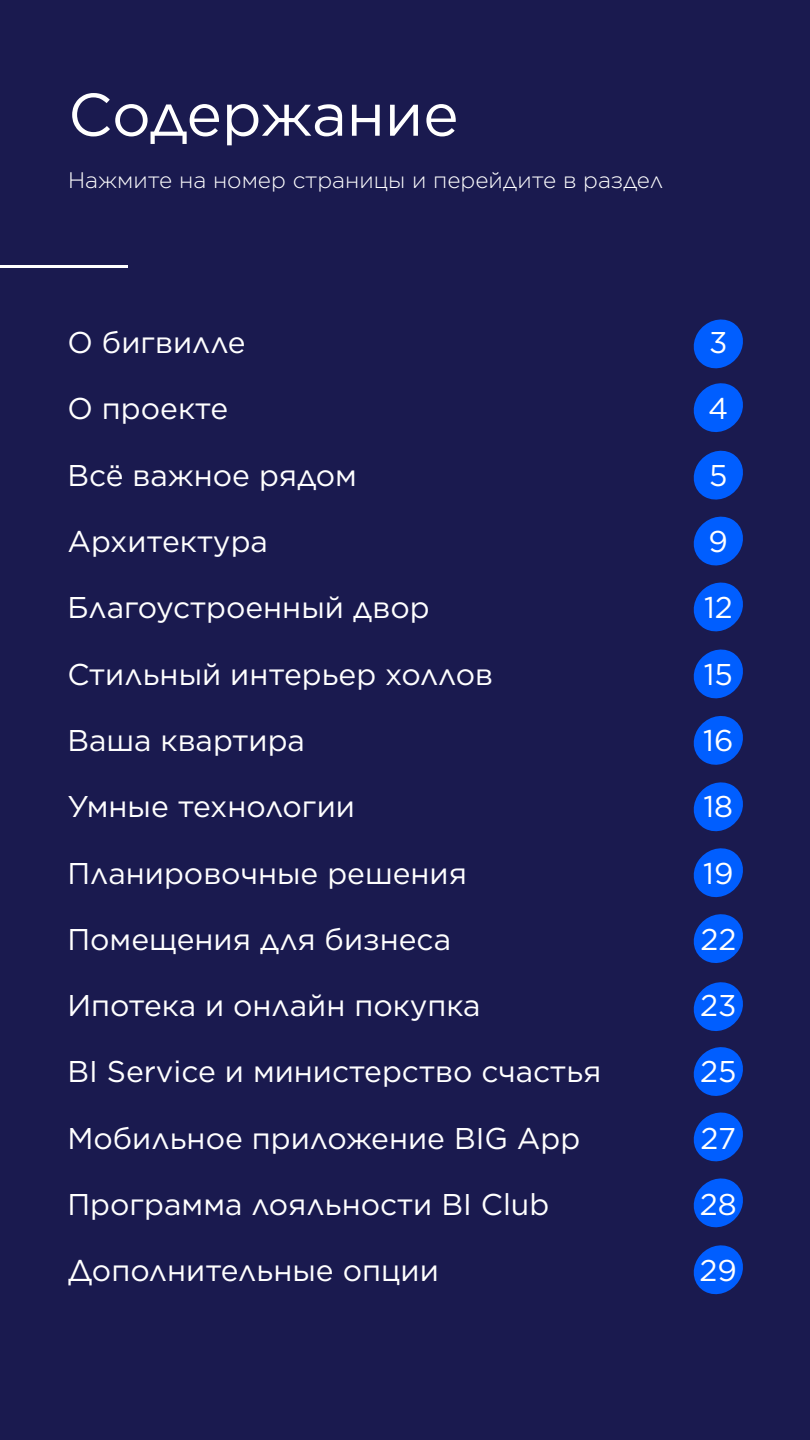
<style>
.page{position:relative;width:810px;height:1440px;background:#1a1a4f}
.page>*{position:absolute;margin:0;border:0;box-sizing:border-box;transform-origin:0 0}
.t1{font:60px "Gotham";letter-spacing:-.01em;color:#fff}
.t2{font:30px "Gotham";color:#fff}
.t3{font:300 22.5px "Gotham";color:#fff}
</style>
<div class="page">
<svg style="left:693px;top:319px;width:50px;height:50px"></svg>
<svg style="left:693px;top:582px;width:50px;height:50px"></svg>
<svg style="left:693px;top:848px;width:50px;height:50px"></svg>
<svg style="left:693px;top:450px;width:50px;height:50px"></svg>
<svg style="left:693px;top:716px;width:50px;height:49px"></svg>
<svg style="left:693px;top:383px;width:50px;height:49px"></svg>
<svg style="left:693px;top:649px;width:50px;height:50px"></svg>
<svg style="left:693px;top:914px;width:50px;height:49px"></svg>
<svg style="left:693px;top:982px;width:50px;height:49px"></svg>
<svg style="left:693px;top:1047px;width:50px;height:49px"></svg>
<svg style="left:693px;top:1112px;width:50px;height:50px"></svg>
<svg style="left:693px;top:1178px;width:50px;height:50px"></svg>
<svg style="left:693px;top:1245px;width:50px;height:50px"></svg>
<svg style="left:693px;top:516px;width:50px;height:50px"></svg>
<svg style="left:693px;top:782px;width:50px;height:50px"></svg>
<hr style="left:0;top:265px;width:128px;height:3px;background:#fff">
<h1 class="t1" style="left:68px;top:76px;width:392px">Cодержание</h1>
<p class="t3" style="left:68px;top:166px;width:597px">Нажмите на номер страницы и перейдите в раздел</p>
<p class="t2" style="left:67px;top:323px;width:180px">О бигвилле</p>
<p class="t2" style="left:709px;top:323px;width:20px">3</p>
<p class="t2" style="left:67px;top:390px;width:162px">О проекте</p>
<p class="t2" style="left:708px;top:390px;width:22px">4</p>
<p class="t2" style="left:67px;top:456px;width:291px">Всё важное рядом</p>
<p class="t2" style="left:709px;top:456px;width:20px">5</p>
<p class="t2" style="left:67px;top:522px;width:202px">Архитектура</p>
<p class="t2" style="left:67px;top:589px;width:364px">Благоустроенный двор</p>
<p class="t2" style="left:67px;top:655px;width:427px">Стильный интерьер холлов</p>
<p class="t2" style="left:709px;top:522px;width:21px">9</p>
<p class="t2" style="left:704px;top:589px;width:30px">12</p>
<p class="t2" style="left:704px;top:655px;width:31px">15</p>
<p class="t2" style="left:67px;top:721px;width:239px">Ваша квартира</p>
<p class="t2" style="left:703px;top:721px;width:32px">16</p>
<p class="t2" style="left:67px;top:787px;width:289px">Умные технологии</p>
<p class="t2" style="left:704px;top:787px;width:31px">18</p>
<p class="t2" style="left:67px;top:854px;width:401px">Планировочные решения</p>
<p class="t2" style="left:67px;top:920px;width:385px">Помещения для бизнеса</p>
<p class="t2" style="left:703px;top:854px;width:32px">19</p>
<p class="t2" style="left:700px;top:920px;width:37px">22</p>
<p class="t2" style="left:67px;top:986px;width:415px">Ипотека и онлайн покупка</p>
<p class="t2" style="left:67px;top:1053px;width:535px">BI Service и министерство счастья</p>
<p class="t2" style="left:67px;top:1119px;width:514px">Мобильное приложение BIG App</p>
<p class="t2" style="left:67px;top:1185px;width:483px">Программа лояльности BI Club</p>
<p class="t2" style="left:700px;top:986px;width:38px">23</p>
<p class="t2" style="left:700px;top:1053px;width:38px">25</p>
<p class="t2" style="left:701px;top:1119px;width:37px">27</p>
<p class="t2" style="left:700px;top:1185px;width:38px">28</p>
<p class="t2" style="left:67px;top:1252px;width:373px">Дополнительные опции</p>
<p class="t2" style="left:700px;top:1252px;width:39px">29</p>
</div>
